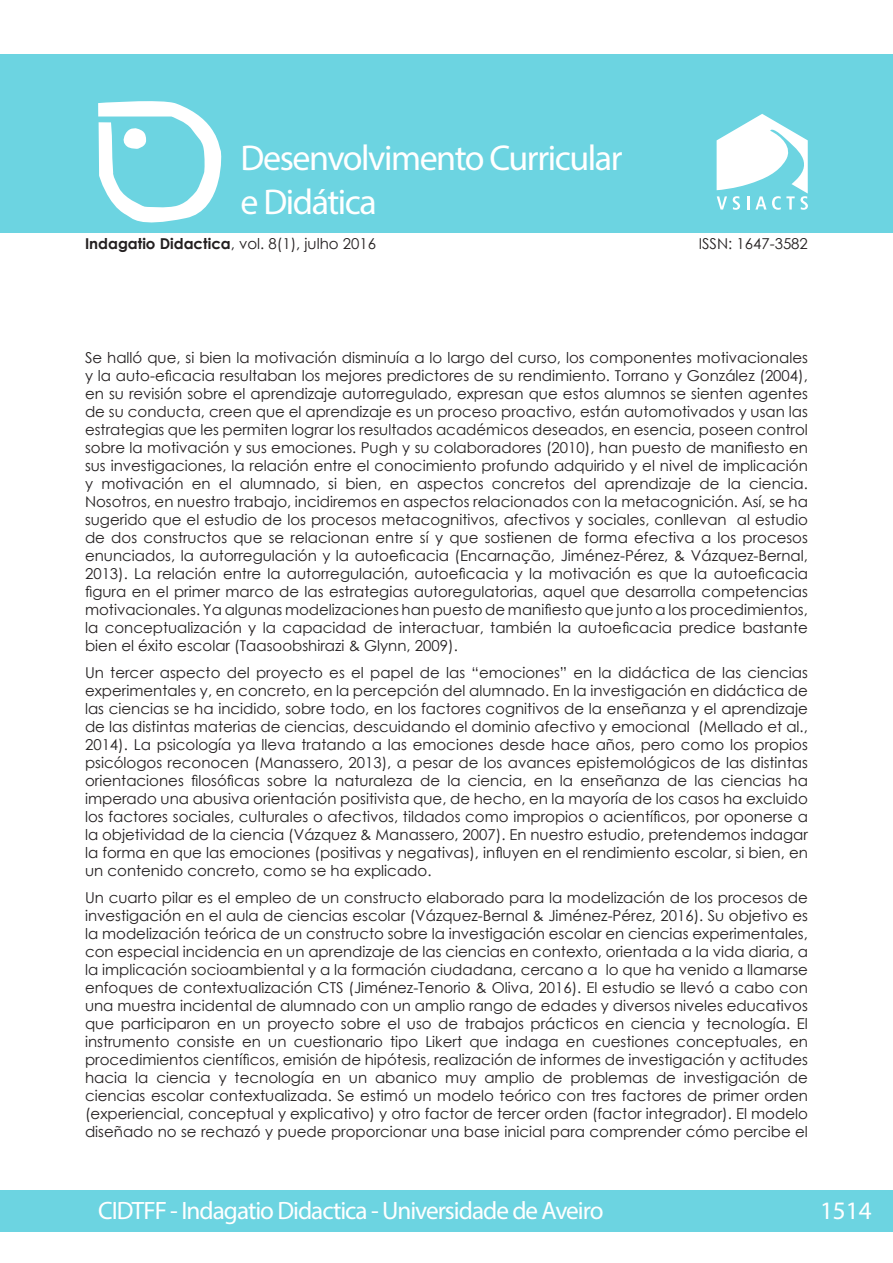
<style>
.page{position:relative;width:893px;height:1263px;background:#fff}
.page>*{position:absolute;margin:0;border:0;box-sizing:border-box;transform-origin:0 0}
.t1{font:36px/43.2px "Myriad Pro";letter-spacing:-.04em;color:#fff}
.t2{font:25.2px "Myriad Pro";letter-spacing:-.04em;color:#fff}
.t3{font:15px/18px "Century Gothic";color:#231f20;text-align:justify}
.s1{font-weight:700}
</style>
<div class="page">
<div style="left:0;top:1190px;width:892px;height:41px;background:#6cd4e1"></div>
<div style="left:0;top:54px;width:893px;height:179px;background:#6cd4e1"></div>
<hr style="left:892px;top:1190px;width:1px;height:41px;background:#6cd4e1">
<svg style="left:98px;top:101px;width:124px;height:122px"></svg>
<svg style="left:717px;top:114px;width:91px;height:96px"></svg>
<h1 class="t1" style="left:241px;top:136px;width:384px">Desenvolvimento Curricular e Didática</h1>
<p class="t3" style="left:85px;top:234px;width:293px"><span class="s1">Indagatio Didactica</span>, vol. 8(1), julho 2016</p>
<p class="t3" style="left:699px;top:234px;width:111px">ISSN: 1647-3582</p>
<p class="t3" style="left:85px;top:348px;width:724px">Se halló que, si bien la motivación disminuía a lo largo del curso, los componentes motivacionales y la auto-eficacia resultaban los mejores predictores de su rendimiento. Torrano y González (2004), en su revisión sobre el aprendizaje autorregulado, expresan que estos alumnos se sienten agentes de su conducta, creen que el aprendizaje es un proceso proactivo, están automotivados y usan las estrategias que les permiten lograr los resultados académicos deseados, en esencia, poseen control sobre la motivación y sus emociones. Pugh y su colaboradores (2010), han puesto de manifiesto en sus investigaciones, la relación entre el conocimiento profundo adquirido y el nivel de implicación y motivación en el alumnado, si bien, en aspectos concretos del aprendizaje de la ciencia.<br>Nosotros, en nuestro trabajo, incidiremos en aspectos relacionados con la metacognición. Así, se ha sugerido que el estudio de los procesos metacognitivos, afectivos y sociales, conllevan al estudio de dos constructos que se relacionan entre sí y que sostienen de forma efectiva a los procesos enunciados, la autorregulación y la autoeficacia (Encarnação, Jiménez-Pérez, &amp; Vázquez-Bernal, 2013). La relación entre la autorregulación, autoeficacia y la motivación es que la autoeficacia figura en el primer marco de las estrategias autoregulatorias, aquel que desarrolla competencias motivacionales. Ya algunas modelizaciones han puesto de manifiesto que junto a los procedimientos, la conceptualización y la capacidad de interactuar, también la autoeficacia predice bastante bien el éxito escolar (Taasoobshirazi &amp; Glynn, 2009).</p>
<p class="t3" style="left:85px;top:663px;width:724px">Un tercer aspecto del proyecto es el papel de las “emociones” en la didáctica de las ciencias experimentales y, en concreto, en la percepción del alumnado. En la investigación en didáctica de las ciencias se ha incidido, sobre todo, en los factores cognitivos de la enseñanza y el aprendizaje de las distintas materias de ciencias, descuidando el dominio afectivo y emocional (Mellado et al., 2014). La psicología ya lleva tratando a las emociones desde hace años, pero como los propios psicólogos reconocen (Manassero, 2013), a pesar de los avances epistemológicos de las distintas orientaciones filosóficas sobre la naturaleza de la ciencia, en la enseñanza de las ciencias ha imperado una abusiva orientación positivista que, de hecho, en la mayoría de los casos ha excluido los factores sociales, culturales o afectivos, tildados como impropios o acientíficos, por oponerse a la objetividad de la ciencia (Vázquez &amp; Manassero, 2007). En nuestro estudio, pretendemos indagar la forma en que las emociones (positivas y negativas), influyen en el rendimiento escolar, si bien, en un contenido concreto, como se ha explicado.</p>
<p class="t3" style="left:85px;top:888px;width:724px">Un cuarto pilar es el empleo de un constructo elaborado para la modelización de los procesos de investigación en el aula de ciencias escolar (Vázquez-Bernal &amp; Jiménez-Pérez, 2016). Su objetivo es la modelización teórica de un constructo sobre la investigación escolar en ciencias experimentales, con especial incidencia en un aprendizaje de las ciencias en contexto, orientada a la vida diaria, a la implicación socioambiental y a la formación ciudadana, cercano a lo que ha venido a llamarse enfoques de contextualización CTS (Jiménez-Tenorio &amp; Oliva, 2016). El estudio se llevó a cabo con una muestra incidental de alumnado con un amplio rango de edades y diversos niveles educativos que participaron en un proyecto sobre el uso de trabajos prácticos en ciencia y tecnología. El instrumento consiste en un cuestionario tipo Likert que indaga en cuestiones conceptuales, en procedimientos científicos, emisión de hipótesis, realización de informes de investigación y actitudes hacia la ciencia y tecnología en un abanico muy amplio de problemas de investigación de ciencias escolar contextualizada. Se estimó un modelo teórico con tres factores de primer orden (experiencial, conceptual y explicativo) y otro factor de tercer orden (factor integrador). El modelo diseñado no se rechazó y puede proporcionar una base inicial para comprender cómo percibe el</p>
<h2 class="t2" style="left:98px;top:1194px;width:507px">CIDTFF - Indagatio Didactica - Universidade de Aveiro</h2>
<h2 class="t2" style="left:820px;top:1194px;width:53px">1514</h2>
</div>
